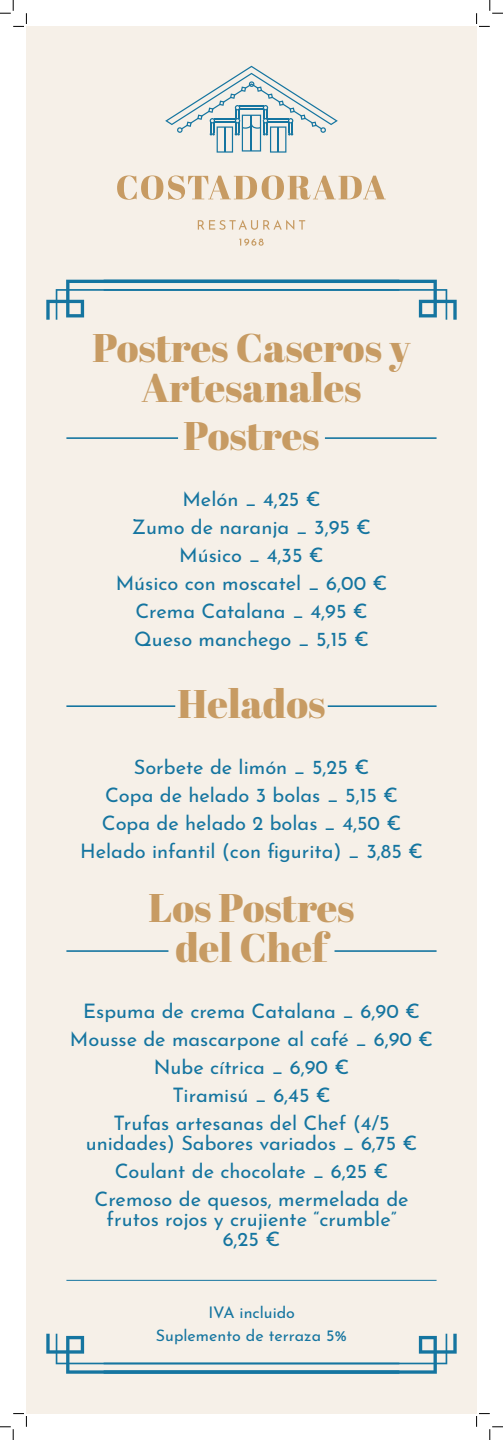
<style>
.page{position:relative;width:503px;height:1440px;background:#fff}
.page>*{position:absolute;margin:0;border:0;box-sizing:border-box;transform-origin:0 0}
.t1{font:40px/40px "Abril Fatface";color:#c79b63;text-align:center}
.t2{font:20px/28px "Josefin Sans";color:#1575a0;text-align:center}
.t3{font:16px/23.2px "Josefin Sans";color:#1575a0;text-align:center}
</style>
<div class="page">
<div style="left:26px;top:26px;width:450px;height:1387px;background:#f6f0e8"></div>
<svg style="left:46px;top:280px;width:411px;height:40px"></svg>
<svg style="left:46px;top:1333px;width:411px;height:40px"></svg>
<svg style="left:117px;top:175px;width:269px;height:25px"></svg>
<svg style="left:198px;top:220px;width:107px;height:10px"></svg>
<svg style="left:239px;top:238px;width:25px;height:8px"></svg>
<svg style="left:165px;top:66px;width:173px;height:87px"></svg>
<hr style="left:66px;top:1280px;width:370px;height:1px;background:#1575a0">
<hr style="left:66px;top:437px;width:112px;height:2px;background:#1575a0">
<hr style="left:66px;top:705px;width:109px;height:2px;background:#1575a0">
<hr style="left:328px;top:705px;width:108px;height:2px;background:#1575a0">
<hr style="left:66px;top:950px;width:102px;height:2px;background:#1575a0">
<hr style="left:334px;top:950px;width:102px;height:2px;background:#1575a0">
<hr style="left:325px;top:437px;width:111px;height:2px;background:#1575a0">
<svg style="left:0;top:0;width:27px;height:27px"></svg>
<svg style="left:0;top:1413px;width:27px;height:27px"></svg>
<svg style="left:476px;top:0;width:27px;height:27px"></svg>
<svg style="left:476px;top:1413px;width:27px;height:27px"></svg>
<h1 class="t1" style="left:93px;top:326px;width:319px">Postres Caseros y<br>Artesanales</h1>
<h1 class="t1" style="left:184px;top:414px;width:137px">Postres</h1>
<p class="t2" style="left:116px;top:482px;width:273px">Melón _ 4,25 €<br>Zumo de naranja _ 3,95 €<br>Músico _ 4,35 €<br>Músico con moscatel _ 6,00 €<br>Crema Catalana _ 4,95 €<br>Queso manchego _ 5,15 €</p>
<h1 class="t1" style="left:178px;top:682px;width:149px">Helados</h1>
<p class="t2" style="left:80px;top:750px;width:344px">Sorbete de limón _ 5,25 €<br>Copa de helado 3 bolas _ 5,15 €<br>Copa de helado 2 bolas _ 4,50 €<br>Helado infantil (con figurita) _ 3,85 €</p>
<h1 class="t1" style="left:148px;top:886px;width:208px">Los Postres del Chef</h1>
<p class="t2" style="left:70px;top:994px;width:365px">Espuma de crema Catalana _ 6,90 €<br>Mousse de mascarpone al café _ 6,90 €<br>Nube cítrica _ 6,90 €<br>Tiramisú _ 6,45 €<br>Trufas artesanas del Chef (4/5</p>
<p class="t2" style="left:86px;top:1126px;width:333px">unidades) Sabores variados _ 6,75 €<br>Coulant de chocolate _ 6,25 €<br>Cremoso de quesos, mermelada de</p>
<p class="t2" style="left:107px;top:1206px;width:291px;line-height:20px">frutos rojos y crujiente “crumble”<br>6,25 €</p>
<p class="t3" style="left:156px;top:1298px;width:192px">IVA incluido<br>Suplemento de terraza 5%</p>
</div>
